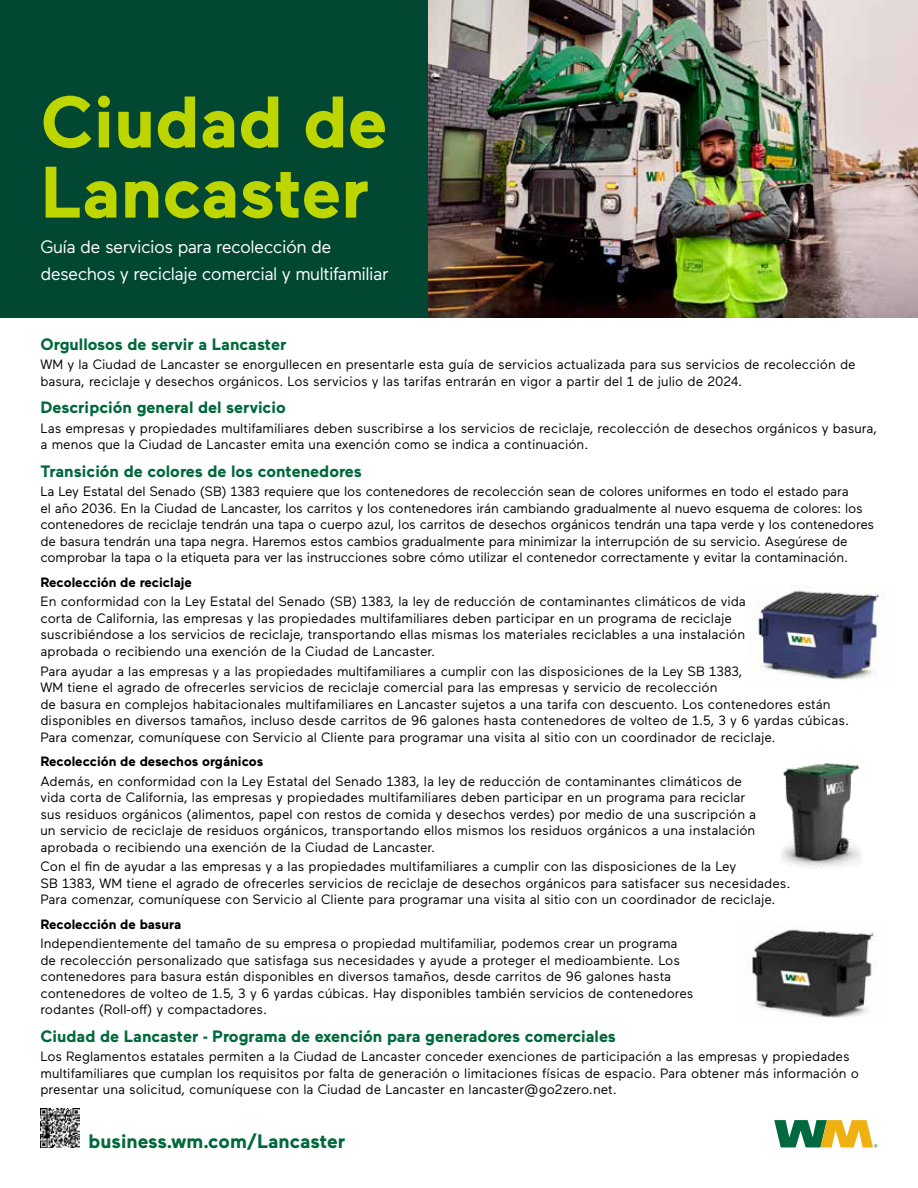
<style>
.page{position:relative;width:918px;height:1188px;background:#fff}
.page>*{position:absolute;margin:0;border:0;box-sizing:border-box;transform-origin:0 0}
.t1{font:700 72.75px/70.2px "Maax";color:#bed600}
.t2{font:700 19.5px "Maax";color:#00693c}
.t3{font:18px/27px "Maax";letter-spacing:-.03em;color:#fff}
.t4{font:700 16.5px "Maax";color:#00693c}
.t5{font:13.5px/16.5px "Maax";color:#000}
.t6{font:700 13.5px "Maax";color:#000}
</style>
<div class="page">
<img style="left:428px;top:0;width:490px;height:318px">
<div style="left:0;top:0;width:428px;height:318px;background:#024731"></div>
<svg style="left:774px;top:1120px;width:103px;height:28px"></svg>
<img style="left:781px;top:763px;width:81px;height:105px">
<img style="left:757px;top:585px;width:123px;height:95px">
<img style="left:752px;top:925px;width:124px;height:93px">
<img style="left:40px;top:1108px;width:40px;height:40px">
<h1 class="t1" style="left:40px;top:84px;width:348px">Ciudad de<br>Lancaster</h1>
<h3 class="t3" style="left:40px;top:233px;width:350px">Guía de servicios para recolección de desechos y reciclaje comercial y multifamiliar</h3>
<p class="t4" style="left:40px;top:333px;width:247px">Orgullosos de servir a Lancaster</p>
<p class="t5" style="left:40px;top:356px;width:817px">WM y la Ciudad de Lancaster se enorgullecen en presentarle esta guía de servicios actualizada para sus servicios de recolección de basura, reciclaje y desechos orgánicos. Los servicios y las tarifas entrarán en vigor a partir del 1 de julio de 2024.</p>
<p class="t4" style="left:40px;top:397px;width:247px">Descripción general del servicio</p>
<p class="t5" style="left:40px;top:419px;width:838px">Las empresas y propiedades multifamiliares deben suscribirse a los servicios de reciclaje, recolección de desechos orgánicos y basura, a menos que la Ciudad de Lancaster emita una exención como se indica a continuación.</p>
<p class="t4" style="left:40px;top:460px;width:323px">Transición de colores de los contenedores</p>
<p class="t5" style="left:40px;top:483px;width:835px">La Ley Estatal del Senado (SB) 1383 requiere que los contenedores de recolección sean de colores uniformes en todo el estado para<br>el año 2036. En la Ciudad de Lancaster, los carritos y los contenedores irán cambiando gradualmente al nuevo esquema de colores: los contenedores de reciclaje tendrán una tapa o cuerpo azul, los carritos de desechos orgánicos tendrán una tapa verde y los contenedores de basura tendrán una tapa negra. Haremos estos cambios gradualmente para minimizar la interrupción de su servicio. Asegúrese de comprobar la tapa o la etiqueta para ver las instrucciones sobre cómo utilizar el contenedor correctamente y evitar la contaminación.</p>
<p class="t6" style="left:40px;top:573px;width:153px">Recolección de reciclaje</p>
<p class="t5" style="left:40px;top:593px;width:707px">En conformidad con la Ley Estatal del Senado (SB) 1383, la ley de reducción de contaminantes climáticos de vida corta de California, las empresas y las propiedades multifamiliares deben participar en un programa de reciclaje suscribiéndose a los servicios de reciclaje, transportando ellas mismas los materiales reciclables a una instalación aprobada o recibiendo una exención de la Ciudad de Lancaster.</p>
<p class="t5" style="left:40px;top:662px;width:810px">Para ayudar a las empresas y a las propiedades multifamiliares a cumplir con las disposiciones de la Ley SB 1383,<br>WM tiene el agrado de ofrecerles servicios de reciclaje comercial para las empresas y servicio de recolección<br>de basura en complejos habitacionales multifamiliares en Lancaster sujetos a una tarifa con descuento. Los contenedores están disponibles en diversos tamaños, incluso desde carritos de 96 galones hasta contenedores de volteo de 1.5, 3 y 6 yardas cúbicas.<br>Para comenzar, comuníquese con Servicio al Cliente para programar una visita al sitio con un coordinador de reciclaje.</p>
<p class="t6" style="left:40px;top:752px;width:224px">Recolección de desechos orgánicos</p>
<p class="t5" style="left:40px;top:772px;width:717px">Además, en conformidad con la Ley Estatal del Senado 1383, la ley de reducción de contaminantes climáticos de vida corta de California, las empresas y propiedades multifamiliares deben participar en un programa para reciclar sus residuos orgánicos (alimentos, papel con restos de comida y desechos verdes) por medio de una suscripción a un servicio de reciclaje de residuos orgánicos, transportando ellos mismos los residuos orgánicos a una instalación aprobada o recibiendo una exención de la Ciudad de Lancaster.</p>
<p class="t5" style="left:40px;top:858px;width:751px">Con el fin de ayudar a las empresas y a las propiedades multifamiliares a cumplir con las disposiciones de la Ley<br>SB 1383, WM tiene el agrado de ofrecerles servicios de reciclaje de desechos orgánicos para satisfacer sus necesidades.<br>Para comenzar, comuníquese con Servicio al Cliente para programar una visita al sitio con un coordinador de reciclaje.</p>
<p class="t6" style="left:40px;top:915px;width:142px">Recolección de basura</p>
<p class="t5" style="left:40px;top:935px;width:654px">Independientemente del tamaño de su empresa o propiedad multifamiliar, podemos crear un programa de recolección personalizado que satisfaga sus necesidades y ayude a proteger el medioambiente. Los contenedores para basura están disponibles en diversos tamaños, desde carritos de 96 galones hasta contenedores de volteo de 1.5, 3 y 6 yardas cúbicas. Hay disponibles también servicios de contenedores rodantes (Roll-off) y compactadores.</p>
<p class="t4" style="left:40px;top:1025px;width:577px">Ciudad de Lancaster - Programa de exención para generadores comerciales</p>
<p class="t5" style="left:40px;top:1048px;width:820px">Los Reglamentos estatales permiten a la Ciudad de Lancaster conceder exenciones de participación a las empresas y propiedades multifamiliares que cumplan los requisitos por falta de generación o limitaciones físicas de espacio. Para obtener más información o presentar una solicitud, comuníquese con la Ciudad de Lancaster en lancaster@go2zero.net.</p>
<h2 class="t2" style="left:89px;top:1128px;width:258px">business.wm.com/Lancaster</h2>
</div>
